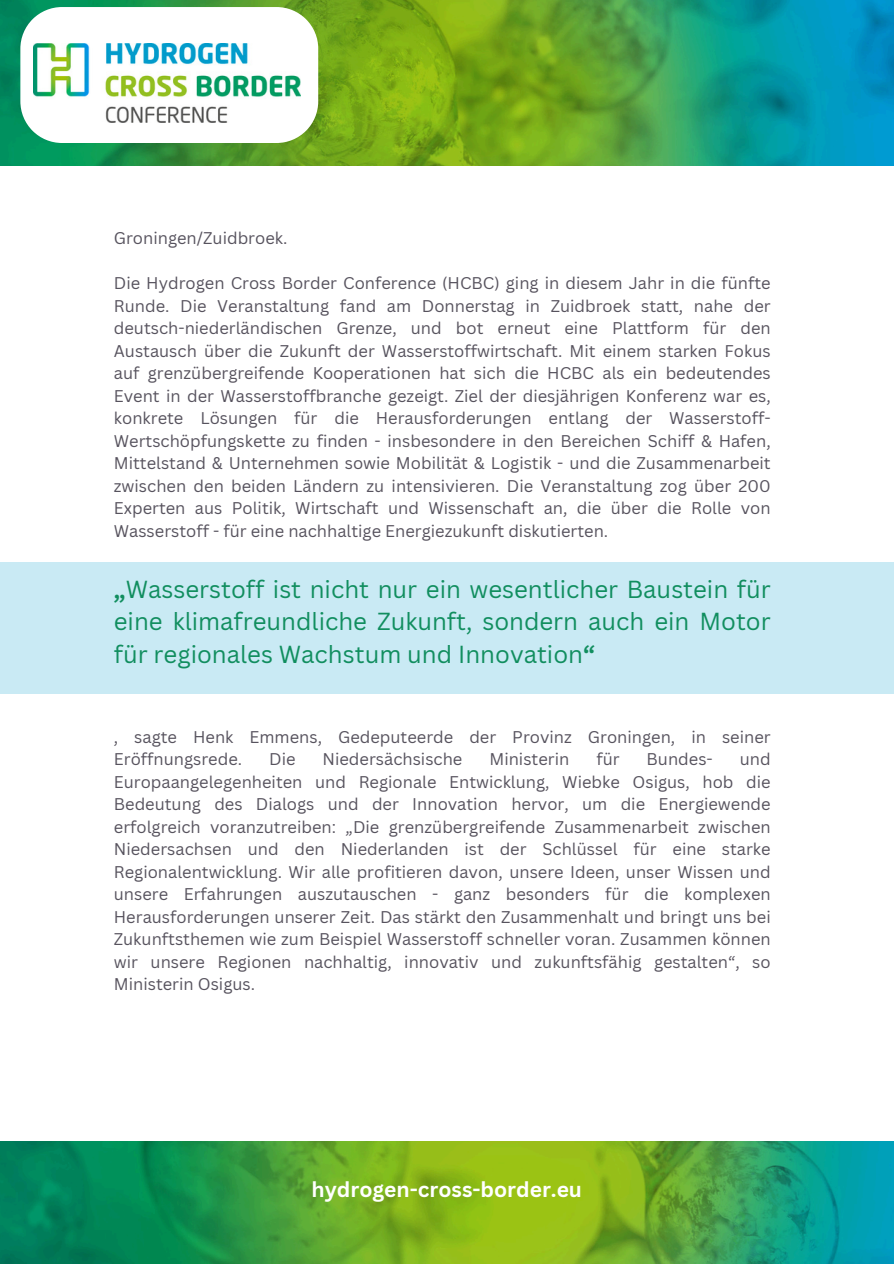
<style>
.page{position:relative;width:894px;height:1264px;background:#fff}
.page>*{position:absolute;margin:0;border:0;box-sizing:border-box;transform-origin:0 0}
.t1{font:24px/32.7px "Canva Sans";color:#118e5f;text-align:justify}
.t2{font:700 21px "Canva Sans";color:#fff}
.t3{font:16.5px/22.5px "Canva Sans";color:#57535e;text-align:justify}
.s1{font-weight:700}
</style>
<div class="page">
<div style="left:0;top:562px;width:893px;height:131px;background:#c9eaf4"></div>
<img style="left:0;top:0;width:893px;height:166px">
<img style="left:0;top:1141px;width:893px;height:122px">
<svg style="left:20px;top:7px;width:298px;height:136px"></svg>
<img style="left:34px;top:43px;width:266px;height:79px">
<p class="t3" style="left:114px;top:226px;width:175px">Groningen/Zuidbroek.</p>
<p class="t3" style="left:114px;top:271px;width:658px">Die Hydrogen Cross Border Conference (HCBC) ging in diesem Jahr in die fünfte Runde. Die Veranstaltung fand am Donnerstag in Zuidbroek statt, nahe der deutsch-niederländischen Grenze, und bot erneut eine Plattform für den Austausch über die Zukunft der Wasserstoffwirtschaft. Mit einem starken Fokus auf grenzübergreifende Kooperationen hat sich die HCBC als ein bedeutendes Event in der Wasserstoffbranche gezeigt. Ziel der diesjährigen Konferenz war es, konkrete Lösungen für die Herausforderungen entlang der Wasserstoff-Wertschöpfungskette zu finden - insbesondere in den Bereichen Schiff &amp; Hafen, Mittelstand &amp; Unternehmen sowie Mobilität &amp; Logistik - und die Zusammenarbeit zwischen den beiden Ländern zu intensivieren. Die Veranstaltung zog über 200<br>Experten aus Politik, Wirtschaft und Wissenschaft an, die über die Rolle von Wasserstoff - für eine nachhaltige Energiezukunft diskutierten.</p>
<p class="t1" style="left:114px;top:572px;width:658px"><span class="s1">„</span>Wasserstoff ist nicht nur ein wesentlicher Baustein für eine klimafreundliche Zukunft, sondern auch ein Motor für regionales Wachstum und Innovation<span class="s1">“</span></p>
<p class="t3" style="left:114px;top:725px;width:658px">, sagte Henk Emmens, Gedeputeerde der Provinz Groningen, in seiner<br>Eröffnungsrede.</p>
<p class="t3" style="left:269px;top:747px;width:28px">Die</p>
<p class="t3" style="left:322px;top:747px;width:141px">Niedersächsische</p>
<p class="t3" style="left:489px;top:747px;width:81px">Ministerin</p>
<p class="t3" style="left:596px;top:747px;width:25px">für</p>
<p class="t3" style="left:646px;top:747px;width:68px">Bundes-</p>
<p class="t3" style="left:114px;top:747px;width:658px;text-indent:625px">und Europaangelegenheiten und Regionale Entwicklung, Wiebke Osigus, hob die Bedeutung des Dialogs und der Innovation hervor, um die Energiewende erfolgreich voranzutreiben: „Die grenzübergreifende Zusammenarbeit zwischen Niedersachsen und den Niederlanden ist der Schlüssel für eine starke Regionalentwicklung. Wir alle profitieren davon, unsere Ideen, unser Wissen und unsere Erfahrungen auszutauschen - ganz besonders für die komplexen Herausforderungen unserer Zeit. Das stärkt den Zusammenhalt und bringt uns bei Zukunftsthemen wie zum Beispiel Wasserstoff schneller voran. Zusammen können wir unsere Regionen nachhaltig, innovativ und zukunftsfähig gestalten“, so Ministerin Osigus.</p>
<h1 class="t2" style="left:311px;top:1174px;width:272px">hydrogen-cross-border.eu</h1>
</div>
